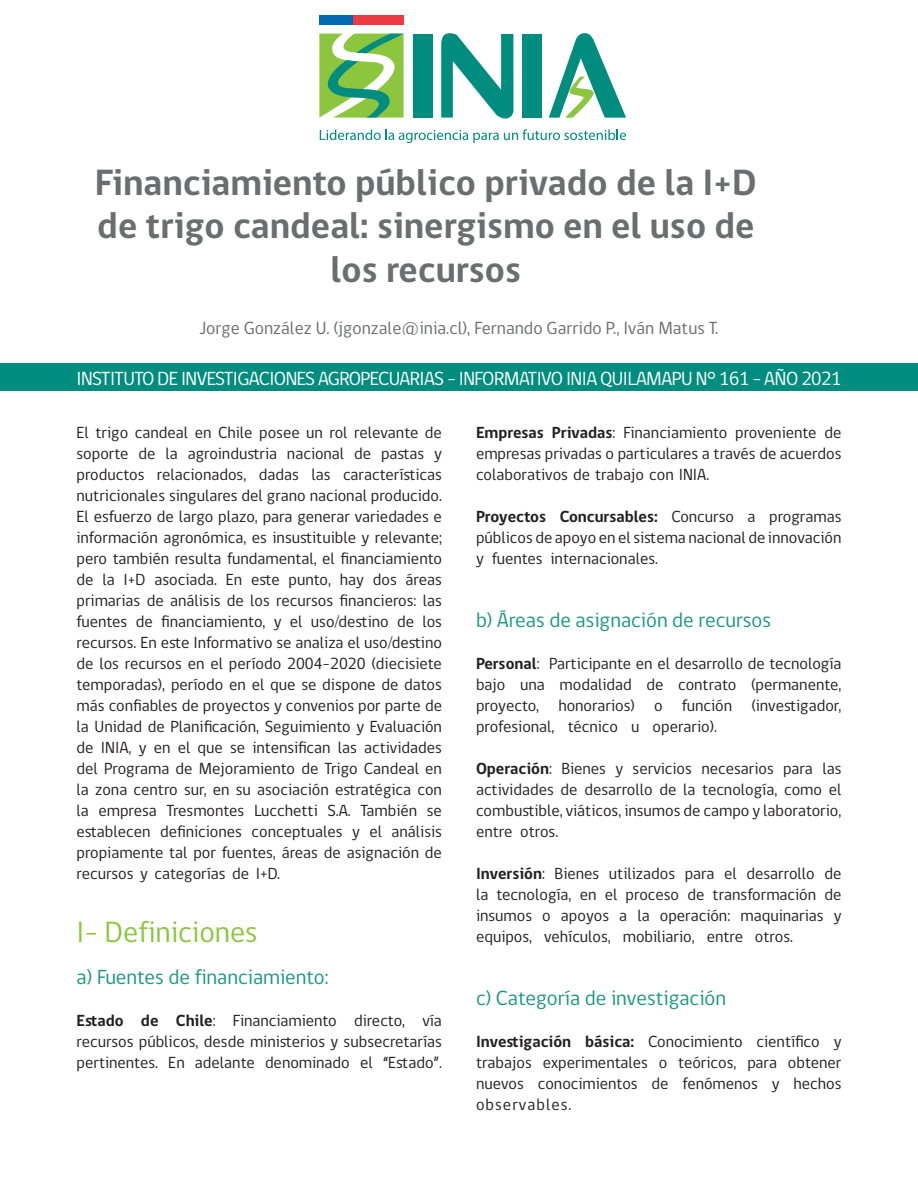
<style>
.page{position:relative;width:918px;height:1188px;background:#fff}
.page>*{position:absolute;margin:0;border:0;box-sizing:border-box;transform-origin:0 0}
.t1{font:700 37.5px/43.5px "gob CL";color:#6c6d70;text-align:center}
.t2{font:30px "gob CL";color:#8bc63e}
.t3{font:21px "gob CL";color:#1b9781}
.t4{font:19.5px "gob CL";letter-spacing:-.03em;color:#fff}
.t5{font:18px "gob CL";color:#6c6d70}
.t6{font:16.5px/21px "gob CL";color:#231f20;text-align:justify}
.s1{font-weight:700}
</style>
<div class="page">
<div style="left:0;top:363px;width:918px;height:28px;background:#008c7f"></div>
<div style="left:413px;top:34px;width:19px;height:84px;background:#008c7f"></div>
<svg style="left:441px;top:33px;width:73px;height:86px"></svg>
<div style="left:522px;top:34px;width:20px;height:84px;background:#008c7f"></div>
<svg style="left:549px;top:33px;width:77px;height:85px"></svg>
<svg style="left:319px;top:34px;width:85px;height:84px"></svg>
<div style="left:319px;top:15px;width:34px;height:10px;background:#0168b3"></div>
<div style="left:353px;top:15px;width:51px;height:10px;background:#ee3a41"></div>
<svg style="left:320px;top:129px;width:306px;height:14px"></svg>
<h1 class="t1" style="left:95px;top:161px;width:664px">Financiamiento público privado de la I+D de trigo candeal: sinergismo en el uso de los recursos</h1>
<p class="t5" style="left:199px;top:316px;width:521px">Jorge González U. (jgonzale@inia.cl), Fernando Garrido P., Iván Matus T.</p>
<p class="t4" style="left:77px;top:365px;width:767px">INSTITUTO DE INVESTIGACIONES AGROPECUARIAS - INFORMATIVO INIA QUILAMAPU N° 161 - AÑO 2021</p>
<p class="t6" style="left:77px;top:422px;width:367px">El trigo candeal en Chile posee un rol relevante de soporte de la agroindustria nacional de pastas y productos relacionados, dadas las características nutricionales singulares del grano nacional producido.<br>El esfuerzo de largo plazo, para generar variedades e información agronómica, es insustituible y relevante; pero también resulta fundamental, el financiamiento de la I+D asociada. En este punto, hay dos áreas primarias de análisis de los recursos financieros: las fuentes de financiamiento, y el uso/destino de los recursos. En este Informativo se analiza el uso/destino de los recursos en el período 2004-2020 (diecisiete temporadas), período en el que se dispone de datos más confiables de proyectos y convenios por parte de la Unidad de Planificación, Seguimiento y Evaluación de INIA, y en el que se intensifican las actividades del Programa de Mejoramiento de Trigo Candeal en la zona centro sur, en su asociación estratégica con la empresa Tresmontes Lucchetti S.A. También se establecen definiciones conceptuales y el análisis propiamente tal por fuentes, áreas de asignación de recursos y categorías de I+D.</p>
<h2 class="t2" style="left:77px;top:911px;width:183px">I- Definiciones</h2>
<p class="t3" style="left:77px;top:962px;width:253px">a) Fuentes de financiamiento:</p>
<p class="t6" style="left:77px;top:1010px;width:367px"><span class="s1">Estado de Chile</span>: Financiamiento directo, vía recursos públicos, desde ministerios y subsecretarías pertinentes. En adelante denominado el “Estado”.</p>
<p class="t6" style="left:476px;top:422px;width:367px"><span class="s1">Empresas Privadas</span>: Financiamiento proveniente de empresas privadas o particulares a través de acuerdos colaborativos de trabajo con INIA.</p>
<p class="t6" style="left:476px;top:506px;width:367px"><span class="s1">Proyectos Concursables:</span> Concurso a programas públicos de apoyo en el sistema nacional de innovación y fuentes internacionales.</p>
<p class="t3" style="left:476px;top:605px;width:297px">b) Áreas de asignación de recursos</p>
<p class="t6" style="left:476px;top:653px;width:367px"><span class="s1">Personal</span>: Participante en el desarrollo de tecnología bajo una modalidad de contrato (permanente, proyecto, honorarios) o función (investigador, profesional, técnico u operario).</p>
<p class="t6" style="left:476px;top:758px;width:367px"><span class="s1">Operación</span>: Bienes y servicios necesarios para las actividades de desarrollo de la tecnología, como el combustible, viáticos, insumos de campo y laboratorio, entre otros.</p>
<p class="t6" style="left:476px;top:863px;width:367px"><span class="s1">Inversión</span>: Bienes utilizados para el desarrollo de la tecnología, en el proceso de transformación de insumos o apoyos a la operación: maquinarias y equipos, vehículos, mobiliario, entre otros.</p>
<p class="t3" style="left:476px;top:983px;width:252px">c) Categoría de investigación</p>
<p class="t6" style="left:476px;top:1031px;width:367px"><span class="s1">Investigación básica:</span> Conocimiento científico y trabajos experimentales o teóricos, para obtener nuevos conocimientos de fenómenos y hechos observables.</p>
</div>
